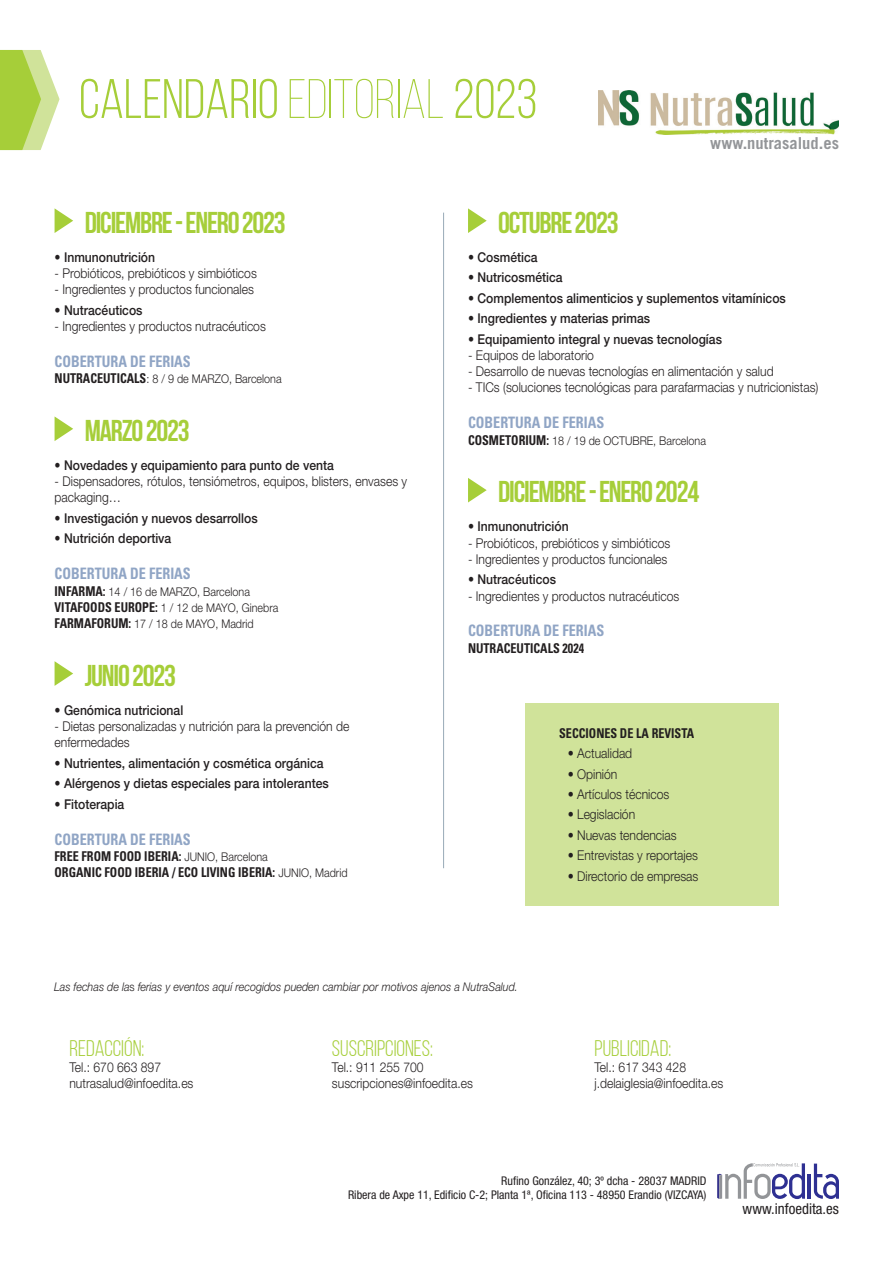
<style>
.page{position:relative;width:893px;height:1263px;background:#fff}
.page>*{position:absolute;margin:0;border:0;box-sizing:border-box;transform-origin:0 0}
.t1{font:55.5px "Bebas Neue";color:#a6ce39}
.t2{font:700 30px "Bebas Neue";letter-spacing:-.04em;color:#a6ce39}
.t3{font:22.5px "Bebas Neue";color:#a6ce39}
.t4{font:700 16.5px "Trade Gothic";color:#939598}
.t5{font:700 condensed 15.75px "Univers";color:#90a5c5;scale:.9 1}
.t6{font:condensed 15px "Helvetica Neue LT Std";color:#231f20}
.t7{font:300 13.5px/16.2px "Helvetica Neue LT Std";color:#231f20;scale:.9 1}
.t8{font:500 13.5px "Helvetica Neue LT Std";color:#231f20;scale:.9 1}
.t9{font:700 condensed 13.5px/16.2px "Univers";color:#231f20;scale:.9 1}
.t10{font:300 12px/16.2px "Helvetica Neue LT Std";color:#231f20;scale:.9 1}
.t11{font:condensed 12px/14.4px "Helvetica Neue LT Std";color:#231f20;text-align:right}
.t12{font:italic 300 12px "Helvetica Neue LT Std";color:#231f20;scale:.9 1}
.s1{font-weight:300}
.s2{font-family:"Univers";font-weight:700;font-stretch:condensed;font-size:13.5px}
.s3{font-family:"Helvetica Neue LT Std";font-weight:300;font-stretch:normal;font-size:12px}
.s4{font-style:normal}
</style>
<div class="page">
<img style="left:598px;top:90px;width:241px;height:44px">
<svg style="left:55px;top:208px;width:18px;height:25px"></svg>
<svg style="left:55px;top:417px;width:18px;height:24px"></svg>
<svg style="left:55px;top:661px;width:18px;height:25px"></svg>
<svg style="left:468px;top:208px;width:19px;height:25px"></svg>
<svg style="left:468px;top:478px;width:19px;height:24px"></svg>
<hr style="left:443px;top:213px;width:1px;height:655px;background:#99aab7">
<hr style="left:807px;top:1174px;width:4px;height:25px;background:#2e3092">
<svg style="left:814px;top:1163px;width:25px;height:36px"></svg>
<svg style="left:717px;top:1163px;width:88px;height:36px"></svg>
<div style="left:525px;top:703px;width:253px;height:203px;background:#d0e39a"></div>
<svg style="left:0;top:50px;width:60px;height:100px"></svg>
<h1 class="t1" style="left:79px;top:69px;width:460px">CALENDARIO <span class="s1">EDITORIAL</span> 2023</h1>
<p class="t4" style="left:710px;top:133px;width:130px">www.nutrasalud.es</p>
<h2 class="t2" style="left:85px;top:206px;width:202px">DICIEMBRE - ENERO 2023</h2>
<p class="t8" style="left:55px;top:249px;width:113px">• Inmunonutrición</p>
<p class="t7" style="left:55px;top:265px;width:226px">- Probióticos, prebióticos y simbióticos</p>
<p class="t7" style="left:55px;top:281px;width:223px">- Ingredientes y productos funcionales</p>
<p class="t8" style="left:55px;top:302px;width:99px">• Nutracéuticos</p>
<p class="t7" style="left:55px;top:318px;width:236px">- Ingredientes y productos nutracéuticos</p>
<p class="t5" style="left:55px;top:352px;width:153px">COBERTURA DE FERIAS</p>
<p class="t10" style="left:55px;top:371px;width:254px"><span class="s2">NUTRACEUTICALS</span>: 8 / 9 de MARZO, Barcelona</p>
<h2 class="t2" style="left:85px;top:414px;width:106px">MARZO 2023</h2>
<p class="t8" style="left:55px;top:457px;width:312px">• Novedades y equipamiento para punto de venta</p>
<p class="t7" style="left:55px;top:473px;width:393px">- Dispensadores, rótulos, tensiómetros, equipos, blisters, envases y packaging…</p>
<p class="t8" style="left:55px;top:510px;width:227px">• Investigación y nuevos desarrollos</p>
<p class="t8" style="left:55px;top:530px;width:131px">• Nutrición deportiva</p>
<p class="t5" style="left:55px;top:564px;width:153px">COBERTURA DE FERIAS</p>
<p class="t10" style="left:55px;top:583px;width:250px"><span class="s2">INFARMA:</span> 14 / 16 de MARZO, Barcelona<br><span class="s2">VITAFOODS EUROPE:</span> 1 / 12 de MAYO, Ginebra<br><span class="s2">FARMAFORUM:</span> 17 / 18 de MAYO, Madrid</p>
<h2 class="t2" style="left:85px;top:659px;width:93px">JUNIO 2023</h2>
<p class="t8" style="left:55px;top:702px;width:145px">• Genómica nutricional</p>
<p class="t7" style="left:55px;top:718px;width:329px">- Dietas personalizadas y nutrición para la prevención de enfermedades</p>
<p class="t8" style="left:55px;top:755px;width:300px">• Nutrientes, alimentación y cosmética orgánica</p>
<p class="t8" style="left:55px;top:775px;width:306px">• Alérgenos y dietas especiales para intolerantes</p>
<p class="t8" style="left:55px;top:796px;width:79px">• Fitoterapia</p>
<p class="t5" style="left:55px;top:829px;width:153px">COBERTURA DE FERIAS</p>
<p class="t9" style="left:55px;top:848px;width:327px">FREE FROM FOOD IBERIA: <span class="s3">JUNIO, Barcelona<br></span>ORGANIC FOOD IBERIA / ECO LIVING IBERIA: <span class="s3">JUNIO, Madrid</span></p>
<h2 class="t2" style="left:498px;top:206px;width:122px">OCTUBRE 2023</h2>
<p class="t8" style="left:468px;top:249px;width:79px">• Cosmética</p>
<p class="t8" style="left:468px;top:270px;width:107px">• Nutricosmética</p>
<p class="t8" style="left:468px;top:290px;width:355px">• Complementos alimenticios y suplementos vitamínicos</p>
<p class="t8" style="left:468px;top:310px;width:204px">• Ingredientes y materias primas</p>
<p class="t8" style="left:468px;top:331px;width:284px">• Equipamiento integral y nuevas tecnologías</p>
<p class="t7" style="left:468px;top:347px;width:142px">- Equipos de laboratorio</p>
<p class="t7" style="left:468px;top:363px;width:341px">- Desarrollo de nuevas tecnologías en alimentación y salud</p>
<p class="t7" style="left:468px;top:379px;width:391px">- TICs (soluciones tecnológicas para parafarmacias y nutricionistas)</p>
<p class="t5" style="left:468px;top:413px;width:153px">COBERTURA DE FERIAS</p>
<p class="t10" style="left:468px;top:432px;width:266px"><span class="s2">COSMETORIUM:</span> 18 / 19 de OCTUBRE, Barcelona</p>
<h2 class="t2" style="left:498px;top:476px;width:202px">DICIEMBRE - ENERO 2024</h2>
<p class="t8" style="left:468px;top:519px;width:113px">• Inmunonutrición</p>
<p class="t7" style="left:468px;top:534px;width:226px">- Probióticos, prebióticos y simbióticos</p>
<p class="t7" style="left:468px;top:551px;width:223px">- Ingredientes y productos funcionales</p>
<p class="t8" style="left:468px;top:571px;width:99px">• Nutracéuticos</p>
<p class="t7" style="left:468px;top:587px;width:236px">- Ingredientes y productos nutracéuticos</p>
<p class="t5" style="left:468px;top:621px;width:153px">COBERTURA DE FERIAS</p>
<p class="t9" style="left:468px;top:640px;width:130px">NUTRACEUTICALS 2024</p>
<p class="t9" style="left:559px;top:725px;width:151px">SECCIONES DE LA REVISTA</p>
<p class="t7" style="left:568px;top:745px;width:73px">• Actualidad</p>
<p class="t7" style="left:568px;top:765px;width:57px">• Opinión</p>
<p class="t7" style="left:568px;top:786px;width:115px">• Artículos técnicos</p>
<p class="t7" style="left:568px;top:806px;width:77px">• Legislación</p>
<p class="t7" style="left:568px;top:827px;width:123px">• Nuevas tendencias</p>
<p class="t7" style="left:568px;top:847px;width:146px">• Entrevistas y reportajes</p>
<p class="t7" style="left:568px;top:868px;width:147px">• Directorio de empresas</p>
<p class="t12" style="left:54px;top:979px;width:517px">Las fechas de la<span class="s4">s</span> ferias y eventos aquí recogidos pueden cambiar por motivos ajenos a NutraSalud.</p>
<h3 class="t3" style="left:69px;top:1036px;width:76px">REDACCIÓN:</h3>
<p class="t7" style="left:69px;top:1058px;width:139px">Tel.: 670 663 897 nutrasalud@infoedita.es</p>
<h3 class="t3" style="left:332px;top:1036px;width:102px">SUSCRIPCIONES:</h3>
<p class="t7" style="left:332px;top:1058px;width:158px">Tel.: 911 255 700 suscripciones@infoedita.es</p>
<h3 class="t3" style="left:594px;top:1036px;width:78px">PUBLICIDAD:</h3>
<p class="t7" style="left:594px;top:1058px;width:145px">Tel.: 617 343 428 j.delaiglesia@infoedita.es</p>
<p class="t11" style="left:348px;top:1173px;width:360px">Rufino González, 40; 3º dcha - 28037 MADRID<br>Ribera de Axpe 11, Edificio C-2; Planta 1ª, Oficina 113 - 48950 Erandio (VIZCAYA)</p>
<p class="t6" style="left:743px;top:1200px;width:98px">www.infoedita.es</p>
</div>
